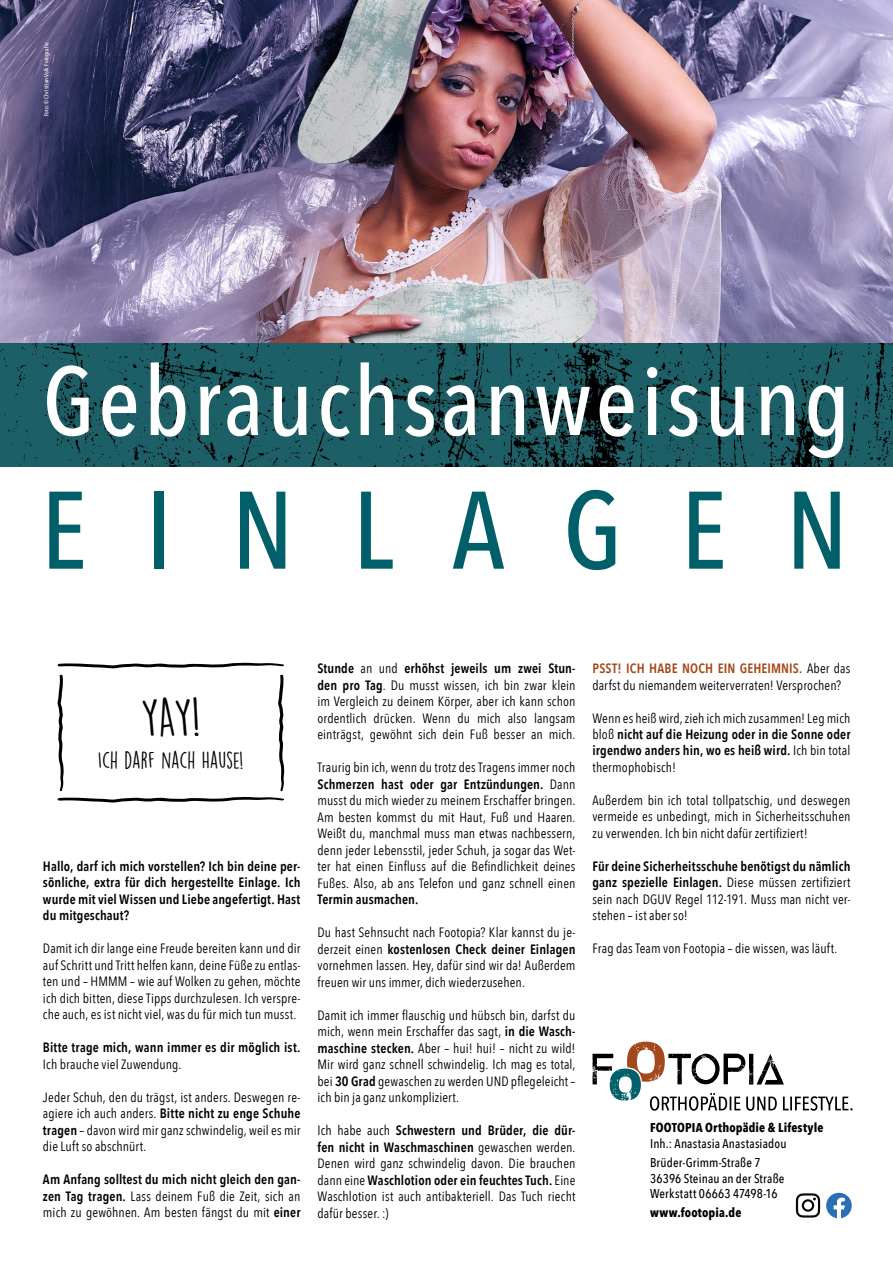
<style>
.page{position:relative;width:893px;height:1263px;background:#fff}
.page>*{position:absolute;margin:0;border:0;box-sizing:border-box;transform-origin:0 0}
.t1{font:500 108.75px "Avenir Next Condensed";letter-spacing:.54em;color:#005f68}
.t2{font:500 96px "Avenir Next Condensed";letter-spacing:.035em;color:#fff}
.t3{font:48px "DK Lemon Yellow Sun";color:#000}
.t4{font:21.45px "DK Lemon Yellow Sun";letter-spacing:-.01em;color:#000}
.t5{font:13.5px/16.5px "Avenir Next Condensed";letter-spacing:.01em;color:#000;text-align:justify}
.t6{font:600 13.5px/16.5px "Avenir Next Condensed";letter-spacing:.01em;color:#000;text-align:justify}
.t7{font:500 12.75px/19.5px "Avenir Next Condensed";letter-spacing:.01em;color:#000}
.t8{font:700 12.75px "Avenir Next Condensed";letter-spacing:.015em;color:#000}
.t9{font:500 6px "Avenir Next Condensed";letter-spacing:.025em;color:#fff}
.s1{font-weight:600}
.s2{font-weight:600;color:#a3481b}
</style>
<div class="page">
<img style="left:0;top:0;width:893px;height:343px">
<img style="left:0;top:343px;width:893px;height:123px">
<svg style="left:796px;top:1193px;width:24px;height:24px"></svg>
<svg style="left:826px;top:1193px;width:26px;height:25px"></svg>
<svg style="left:592px;top:1054px;width:21px;height:30px"></svg>
<svg style="left:668px;top:1053px;width:116px;height:31px"></svg>
<img style="left:627px;top:1042px;width:38px;height:40px">
<img style="left:610px;top:1068px;width:31px;height:33px">
<svg style="left:650px;top:1093px;width:203px;height:18px"></svg>
<svg style="left:57px;top:663px;width:227px;height:5px"></svg>
<svg style="left:57px;top:674px;width:228px;height:129px"></svg>
<p class="t9" style="left:43px;top:116px;width:75px;rotate:-90deg">Foto: © Christian Volk Fotografie</p>
<h2 class="t2" style="left:43px;top:343px;width:809px">Gebrauchsanweisung</h2>
<h1 class="t1" style="left:41px;top:465px;width:809px">EINLAGEN</h1>
<h3 class="t3" style="left:140px;top:687px;width:62px">YAY!</h3>
<h3 class="t4" style="left:98px;top:747px;width:147px">ICH DARF NACH HAUSE!</h3>
<p class="t6" style="left:43px;top:858px;width:259px">Hallo, darf ich mich vorstellen? Ich bin deine per&shy;sönliche, extra für dich hergestellte Einlage. Ich wurde mit viel Wissen und Liebe angefertigt. Hast du mitgeschaut?</p>
<p class="t5" style="left:43px;top:940px;width:259px">Damit ich dir lange eine Freude bereiten kann und dir auf Schritt und Tritt helfen kann, deine Füße zu entlas&shy;ten und – HMMM – wie auf Wolken zu gehen, möchte ich dich bitten, diese Tipps durchzulesen. Ich verspre&shy;che auch, es ist nicht viel, was du für mich tun musst.</p>
<p class="t6" style="left:43px;top:1039px;width:259px">Bitte trage mich, wann immer es dir möglich ist.</p>
<p class="t5" style="left:43px;top:1055px;width:140px">Ich brauche viel Zuwendung.</p>
<p class="t5" style="left:43px;top:1088px;width:259px">Jeder Schuh, den du trägst, ist anders. Deswegen re&shy;agiere ich auch anders. <span class="s1">Bitte nicht zu enge Schuhe tragen</span> – davon wird mir ganz schwindelig, weil es mir die Luft so abschnürt.</p>
<p class="t5" style="left:43px;top:1171px;width:259px"><span class="s1">Am Anfang solltest du mich nicht gleich den gan&shy;zen Tag tragen.</span> Lass deinem Fuß die Zeit, sich an mich zu gewöhnen. Am besten fängst du mit <span class="s1">einer</span></p>
<p class="t5" style="left:317px;top:659px;width:259px"><span class="s1">Stunde</span> an und <span class="s1">erhöhst jeweils um zwei Stun&shy;den pro Tag</span>. Du musst wissen, ich bin zwar klein im Vergleich zu deinem Körper, aber ich kann schon ordentlich drücken. Wenn du mich also langsam einträgst, gewöhnt sich dein Fuß besser an mich.</p>
<p class="t5" style="left:317px;top:758px;width:259px">Traurig bin ich, wenn du trotz des Tragens immer noch <span class="s1">Schmerzen hast oder gar Entzündungen.</span> Dann musst du mich wieder zu meinem Erschaffer bringen.<br>Am besten kommst du mit Haut, Fuß und Haaren.<br>Weißt du, manchmal muss man etwas nachbessern, denn jeder Lebensstil, jeder Schuh, ja sogar das Wet&shy;ter hat einen Einfluss auf die Befindlichkeit deines Fußes. Also, ab ans Telefon und ganz schnell einen</p>
<p class="t6" style="left:317px;top:891px;width:102px">Termin ausmachen.</p>
<p class="t5" style="left:317px;top:923px;width:259px">Du hast Sehnsucht nach Footopia? Klar kannst du je&shy;derzeit einen <span class="s1">kostenlosen Check deiner Einlagen </span>vornehmen lassen. Hey, dafür sind wir da! Außerdem freuen wir uns immer, dich wiederzusehen.</p>
<p class="t5" style="left:317px;top:1006px;width:259px">Damit ich immer flauschig und hübsch bin, darfst du mich, wenn mein Erschaffer das sagt, <span class="s1">in die Wasch&shy;maschine stecken.</span> Aber – hui! hui! – nicht zu wild!<br>Mir wird ganz schnell schwindelig. Ich mag es total, bei <span class="s1">30 Grad</span> gewaschen zu werden UND pflegeleicht – ich bin ja ganz unkompliziert.</p>
<p class="t5" style="left:317px;top:1121px;width:259px">Ich habe auch <span class="s1">Schwestern und Brüder, die dür&shy;fen nicht in Waschmaschinen</span> gewaschen werden.<br>Denen wird ganz schwindelig davon. Die brauchen dann eine <span class="s1">Waschlotion oder ein feuchtes Tuch.</span> Eine Waschlotion ist auch antibakteriell. Das Tuch riecht dafür besser. :)</p>
<p class="t5" style="left:592px;top:659px;width:259px"><span class="s2">PSST! ICH HABE NOCH EIN GEHEIMNIS.</span> Aber das darfst du niemandem weiterverraten! Versprochen?</p>
<p class="t5" style="left:592px;top:709px;width:259px">Wenn es heiß wird, zieh ich mich zusammen! Leg mich bloß <span class="s1">nicht auf die Heizung oder in die Sonne oder irgendwo anders hin, wo es heiß wird.</span> Ich bin total thermophobisch!</p>
<p class="t5" style="left:592px;top:791px;width:259px">Außerdem bin ich total tollpatschig, und deswegen vermeide es unbedingt, mich in Sicherheitsschuhen zu verwenden. Ich bin nicht dafür zertifiziert!</p>
<p class="t5" style="left:592px;top:857px;width:259px"><span class="s1">Für deine Sicherheitsschuhe benötigst du nämlich ganz spezielle Einlagen.</span> Diese müssen zertifiziert sein nach DGUV Regel 112-191. Muss man nicht ver&shy;stehen – ist aber so!</p>
<p class="t5" style="left:592px;top:940px;width:246px">Frag das Team von Footopia – die wissen, was läuft.</p>
<p class="t8" style="left:650px;top:1120px;width:175px">FOOTOPIA Orthopädie &amp; Lifestyle</p>
<p class="t7" style="left:650px;top:1133px;width:138px">Inh.: Anastasia Anastasiadou<br>Brüder-Grimm-Straße 7</p>
<p class="t7" style="left:650px;top:1170px;width:136px;line-height:15.3px">36396 Steinau an der Straße<br>Werkstatt 06663 47498-16</p>
<p class="t8" style="left:650px;top:1205px;width:93px">www.footopia.de</p>
</div>
